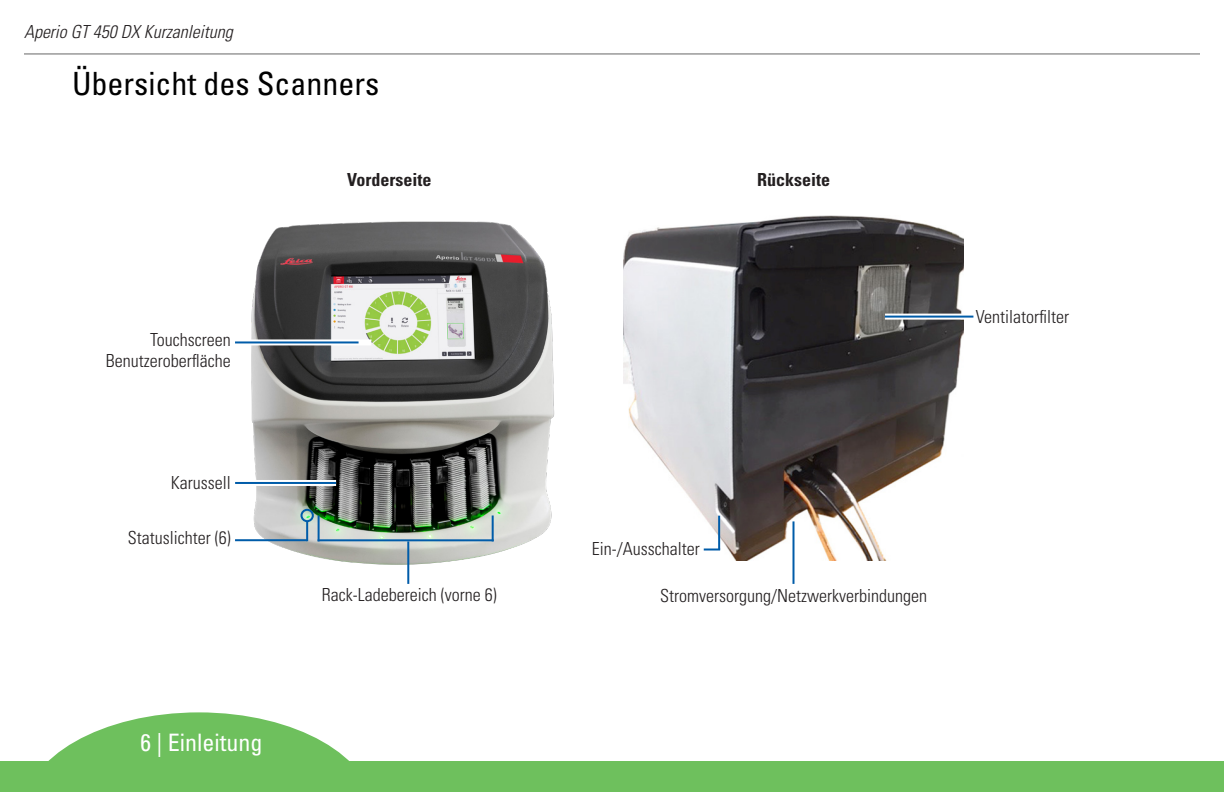
<style>
.page{position:relative;width:1224px;height:792px;background:#fff}
.page>*{position:absolute;margin:0;border:0;box-sizing:border-box;transform-origin:0 0}
.Heading_1QR{font:condensed 32px "Univers LT Std";color:#000}
.t1{font:condensed 24px "Univers LT Std";color:#fff}
.t2{font:300 condensed 18px/21.6px "Univers LT Std";color:#231f20;text-align:right}
.t3{font:italic 300 condensed 18px "Univers LT Std";color:#231f20}
.t4{font:700 condensed 18px "Univers LT Std";color:#231f20}
</style>
<div class="page">
<hr style="left:24px;top:54px;width:1176px;height:1px;background:#666">
<div style="left:0;top:762px;width:1224px;height:30px;background:#6ec05d"></div>
<svg style="left:24px;top:712px;width:350px;height:50px"></svg>
<img style="left:624px;top:215px;width:340px;height:345px">
<hr style="left:792px;top:521px;width:2px;height:63px;background:#005ca9">
<img style="left:235px;top:221px;width:320px;height:363px">
<hr style="left:318px;top:539px;width:176px;height:2px;background:#005ca9">
<hr style="left:318px;top:515px;width:2px;height:26px;background:#005ca9">
<hr style="left:492px;top:515px;width:2px;height:26px;background:#005ca9">
<hr style="left:407px;top:541px;width:2px;height:43px;background:#005ca9">
<hr style="left:235px;top:539px;width:72px;height:2px;background:#005ca9">
<div style="left:301px;top:509px;width:13px;height:13px;border:2px solid #005ca9;border-radius:50%"></div>
<hr style="left:718px;top:516px;width:2px;height:34px;background:#005ca9">
<svg style="left:704px;top:549px;width:16px;height:2px"></svg>
<svg style="left:235px;top:339px;width:136px;height:6px"></svg>
<hr style="left:235px;top:341px;width:124px;height:2px;background:#005ca9">
<div style="left:234px;top:480px;width:102px;height:6px;background:#fff"></div>
<hr style="left:235px;top:482px;width:101px;height:2px;background:#005ca9">
<svg style="left:885px;top:314px;width:81px;height:6px"></svg>
<hr style="left:885px;top:316px;width:88px;height:2px;background:#005ca9">
<hr style="left:306px;top:521px;width:2px;height:20px;background:#005ca9">
<div style="left:565px;top:542px;width:135px;height:38px;background:#fff"></div>
<p class="t3" style="left:24px;top:21px;width:210px">Aperio GT 450 DX Kurzanleitung</p>
<p class="Heading_1QR" style="left:72px;top:64px;width:309px">Übersicht des Scanners</p>
<p class="t2" style="left:106px;top:329px;width:126px">Touchscreen<br>Benutzeroberfläche</p>
<p class="t2" style="left:171px;top:471px;width:61px">Karussell</p>
<p class="t2" style="left:128px;top:527px;width:104px">Statuslichter (6)</p>
<p class="t4" style="left:347px;top:169px;width:86px">Vorderseite</p>
<p class="t4" style="left:757px;top:169px;width:75px">Rückseite</p>
<p class="t2" style="left:322px;top:584px;width:176px">Rack-Ladebereich (vorne 6)</p>
<p class="t2" style="left:592px;top:538px;width:109px">Ein-/Ausschalter</p>
<p class="t2" style="left:660px;top:585px;width:268px">Stromversorgung/Netzwerkverbindungen</p>
<p class="t2" style="left:976px;top:306px;width:95px">Ventilatorfilter</p>
<h2 class="t1" style="left:140px;top:727px;width:123px">6 | Einleitung</h2>
</div>
